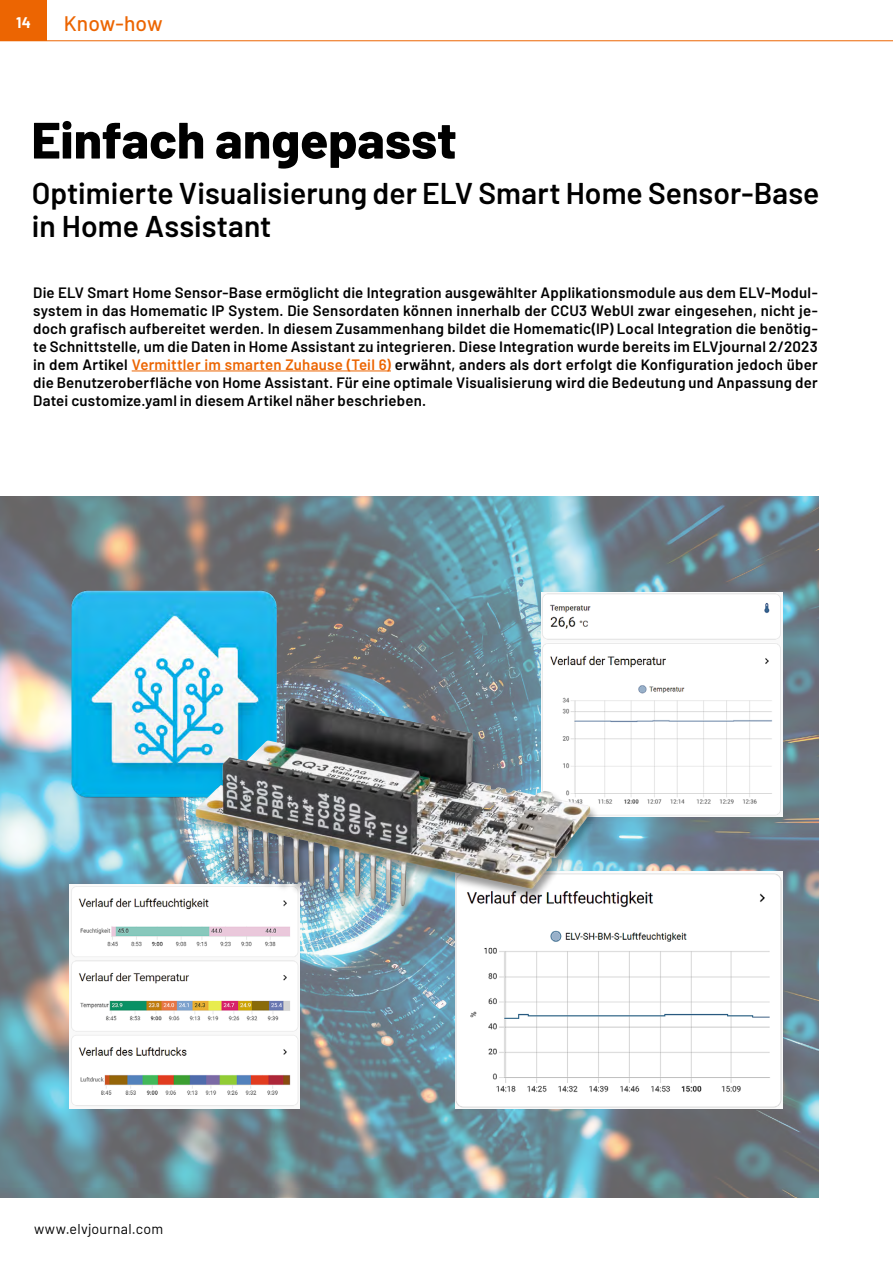
<style>
.page{position:relative;width:893px;height:1263px;background:#fff}
.page>*{position:absolute;margin:0;border:0;box-sizing:border-box;transform-origin:0 0}
.t1{font:800 51px "Barlow";color:#000}
.t2{font:600 30px/33px "Barlow";letter-spacing:.005em;color:#000}
.t3{font:500 21px "Barlow";color:#ec6502}
.t4{font:600 15px/18px "Barlow";letter-spacing:.015em;color:#000;text-align:justify}
.t5{font:700 15px "Barlow";color:#fff}
.t6{font:14.25px "Barlow";letter-spacing:.02em;color:#000}
.s1{color:#ec6502}
</style>
<div class="page">
<div style="left:0;top:0;width:47px;height:40px;background:#ec6502"></div>
<hr style="left:0;top:40px;width:893px;height:1px;background:#ec6502">
<img style="left:0;top:497px;width:819px;height:701px">
<hr style="left:132px;top:371px;width:259px;height:1px;background:#ec6502">
<img style="left:57px;top:577px;width:233px;height:233px">
<img style="left:542px;top:593px;width:240px;height:223px">
<img style="left:455px;top:872px;width:327px;height:236px">
<img style="left:70px;top:884px;width:230px;height:224px">
<div style="left:191px;top:698px;width:408px;height:221px;background:#000;opacity:.4"></div>
<img style="left:195px;top:698px;width:208px;height:208px">
<p class="t5" style="left:16px;top:11px;width:16px">14</p>
<h3 class="t3" style="left:64px;top:8px;width:100px">Know-how</h3>
<h1 class="t1" style="left:31px;top:102px;width:427px">Einfach angepasst</h1>
<h2 class="t2" style="left:32px;top:174px;width:789px">Optimierte Visualisierung der ELV Smart Home Sensor-Base in Home Assistant</h2>
<p class="t4" style="left:33px;top:282px;width:786px">Die ELV Smart Home Sensor-Base ermöglicht die Integration ausgewählter Applikationsmodule aus dem ELV-Modul&shy;system in das Homematic IP System. Die Sensordaten können innerhalb der CCU3 WebUI zwar eingesehen, nicht je&shy;doch grafisch aufbereitet werden. In diesem Zusammenhang bildet die Homematic(IP) Local Integration die benötig&shy;te Schnittstelle, um die Daten in Home Assistant zu integrieren. Diese Integration wurde bereits im ELVjournal 2/2023 in dem Artikel <span class="s1">Vermittler im smarten Zuhause (Teil 6)</span> erwähnt, anders als dort erfolgt die Konfiguration jedoch über die Benutzeroberfläche von Home Assistant. Für eine optimale Visualisierung wird die Bedeutung und Anpassung der Datei customize.yaml in diesem Artikel näher beschrieben.</p>
<p class="t6" style="left:34px;top:1218px;width:131px">www.elvjournal.com</p>
</div>
